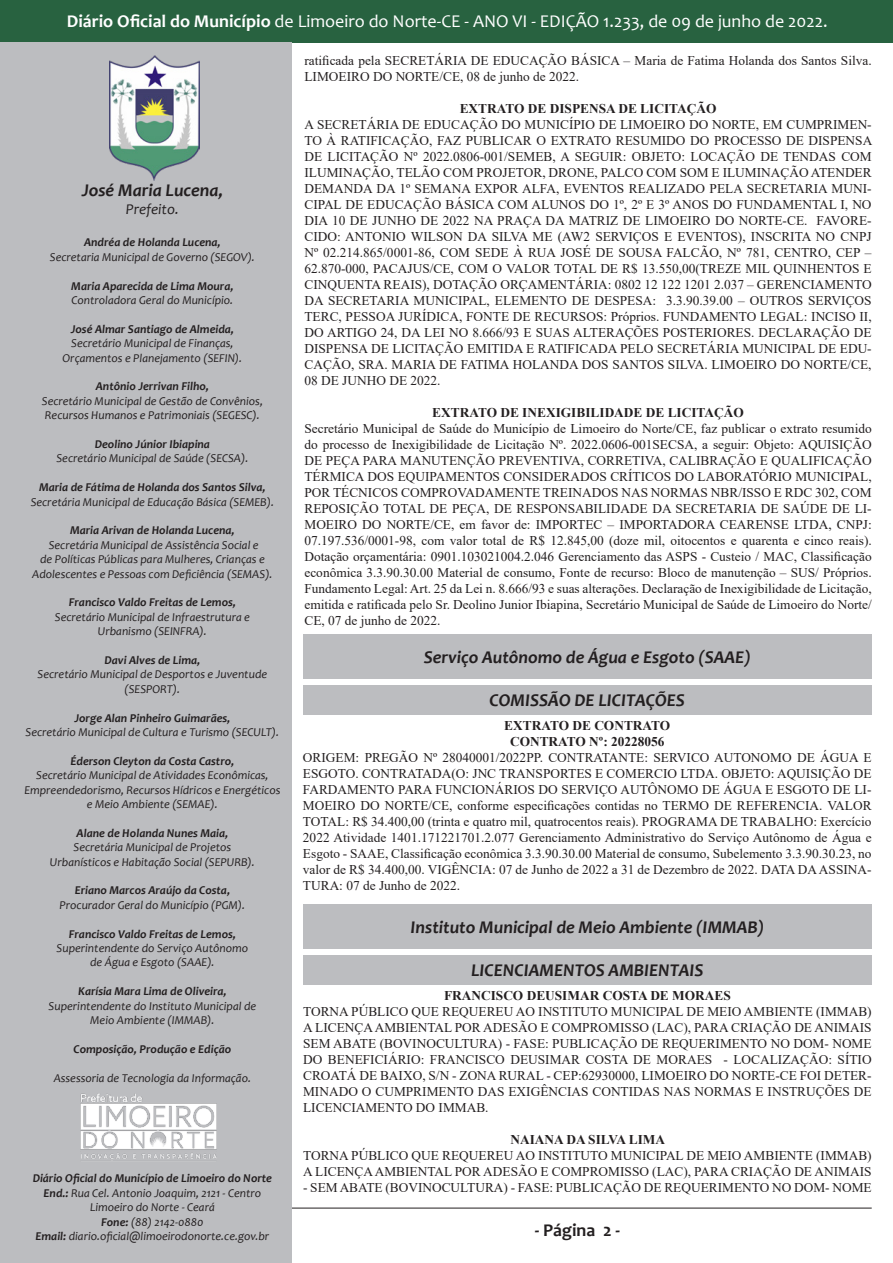
<style>
.page{position:relative;width:893px;height:1263px;background:#fff}
.page>*{position:absolute;margin:0;border:0;box-sizing:border-box;transform-origin:0 0}
.t1{font:italic 700 18px "Candara";color:#231f20}
.t2{font:18px "Candara";color:#fff}
.t3{font:700 18px "Candara";color:#231f20}
.t4{font:italic 15px "Candara";color:#231f20}
.t5{font:13.35px/16px "Times New Roman";color:#231f20;text-align:justify}
.t6{font:700 13.35px "Times New Roman";color:#231f20}
.t7{font:italic 12px/14.4px "Candara";color:#231f20;text-align:center}
.t8{font:italic 700 12px "Candara";color:#231f20}
.s1{font-weight:700}
</style>
<div class="page">
<div style="left:1px;top:0;width:892px;height:42px;background:#286240"></div>
<hr style="left:21px;top:1208px;width:851px;height:1px;background:#231f20">
<div style="left:0;top:42px;width:291px;height:1221px;background:#bcbdc0"></div>
<img style="left:109px;top:55px;width:90px;height:125px">
<img style="left:80px;top:1093px;width:137px;height:66px">
<div style="left:303px;top:634px;width:569px;height:45px;background:#bcbdc0"></div>
<div style="left:303px;top:685px;width:569px;height:29px;background:#bcbdc0"></div>
<div style="left:303px;top:905px;width:569px;height:44px;background:#bcbdc0"></div>
<div style="left:303px;top:955px;width:569px;height:29px;background:#bcbdc0"></div>
<h1 class="t2" style="left:67px;top:10px;width:762px"><span class="s1">Diário Oficial do Município</span> de Limoeiro do Norte-CE - ANO VI - EDIÇÃO 1.233, de 09 de junho de 2022.</h1>
<p class="t1" style="left:82px;top:179px;width:143px">José Maria Lucena,</p>
<p class="t4" style="left:126px;top:200px;width:55px">Prefeito.</p>
<p class="t8" style="left:84px;top:235px;width:138px">Andréa de Holanda Lucena,</p>
<p class="t7" style="left:50px;top:249px;width:207px">Secretaria Municipal de Governo (SEGOV).</p>
<p class="t8" style="left:71px;top:278px;width:164px">Maria Aparecida de Lima Moura,</p>
<p class="t7" style="left:72px;top:293px;width:163px">Controladora Geral do Município.</p>
<p class="t8" style="left:71px;top:321px;width:165px">José Almar Santiago de Almeida,</p>
<p class="t7" style="left:71px;top:336px;width:164px">Secretário Municipal de Finanças,</p>
<p class="t7" style="left:63px;top:350px;width:181px">Orçamentos e Planejamento (SEFIN).</p>
<p class="t8" style="left:96px;top:379px;width:115px">Antônio Jerrivan Filho,</p>
<p class="t7" style="left:42px;top:393px;width:223px">Secretário Municipal de Gestão de Convênios,</p>
<p class="t7" style="left:45px;top:408px;width:216px">Recursos Humanos e Patrimoniais (SEGESC).</p>
<p class="t8" style="left:95px;top:436px;width:117px">Deolino Júnior Ibiapina</p>
<p class="t7" style="left:56px;top:451px;width:193px">Secretário Municipal de Saúde (SECSA).</p>
<p class="t8" style="left:39px;top:480px;width:228px">Maria de Fátima de Holanda dos Santos Silva,</p>
<p class="t7" style="left:31px;top:494px;width:245px">Secretária Municipal de Educação Básica (SEMEB).</p>
<p class="t8" style="left:70px;top:523px;width:166px">Maria Arivan de Holanda Lucena,</p>
<p class="t7" style="left:49px;top:537px;width:211px">Secretária Municipal de Assistência Social e</p>
<p class="t7" style="left:40px;top:552px;width:226px">de Políticas Públicas para Mulheres, Crianças e</p>
<p class="t7" style="left:32px;top:566px;width:242px">Adolescentes e Pessoas com Deficiência (SEMAS).</p>
<p class="t8" style="left:69px;top:595px;width:169px">Francisco Valdo Freitas de Lemos,</p>
<p class="t7" style="left:55px;top:609px;width:197px">Secretário Municipal de Infraestrutura e</p>
<p class="t7" style="left:98px;top:624px;width:110px">Urbanismo (SEINFRA).</p>
<p class="t8" style="left:105px;top:652px;width:97px">Davi Alves de Lima,</p>
<p class="t7" style="left:38px;top:667px;width:231px">Secretário Municipal de Desportos e Juventude (SESPORT).</p>
<p class="t8" style="left:74px;top:710px;width:157px">Jorge Alan Pinheiro Guimarães,</p>
<p class="t7" style="left:26px;top:725px;width:255px">Secretário Municipal de Cultura e Turismo (SECULT).</p>
<p class="t8" style="left:70px;top:753px;width:165px">Éderson Cleyton da Costa Castro,</p>
<p class="t7" style="left:24px;top:768px;width:257px">Secretário Municipal de Atividades Econômicas,<br>Empreendedorismo, Recursos Hídricos e Energéticos e Meio Ambiente (SEMAE).</p>
<p class="t8" style="left:77px;top:825px;width:153px">Alane de Holanda Nunes Maia,</p>
<p class="t7" style="left:74px;top:840px;width:159px">Secretária Municipal de Projetos</p>
<p class="t7" style="left:50px;top:854px;width:206px">Urbanísticos e Habitação Social (SEPURB).</p>
<p class="t8" style="left:75px;top:883px;width:157px">Eriano Marcos Araújo da Costa,</p>
<p class="t7" style="left:60px;top:897px;width:187px">Procurador Geral do Município (PGM).</p>
<p class="t8" style="left:69px;top:926px;width:169px">Francisco Valdo Freitas de Lemos,</p>
<p class="t7" style="left:57px;top:941px;width:193px">Superintendente do Serviço Autônomo de Água e Esgoto (SAAE).</p>
<p class="t8" style="left:78px;top:984px;width:150px">Karísia Mara Lima de Oliveira,</p>
<p class="t7" style="left:49px;top:998px;width:209px">Superintendente do Instituto Municipal de<br>Meio Ambiente (IMMAB).</p>
<p class="t8" style="left:74px;top:1041px;width:159px">Composição, Produção e Edição</p>
<p class="t7" style="left:54px;top:1070px;width:199px">Assessoria de Tecnologia da Informação.</p>
<p class="t8" style="left:33px;top:1171px;width:241px">Diário Oficial do Município de Limoeiro do Norte</p>
<p class="t7" style="left:44px;top:1185px;width:219px"><span class="s1">End.:</span> Rua Cel. Antonio Joaquim, 2121 - Centro</p>
<p class="t7" style="left:90px;top:1200px;width:126px">Limoeiro do Norte - Ceará</p>
<p class="t7" style="left:101px;top:1214px;width:104px"><span class="s1">Fone:</span> (88) 2142-0880</p>
<p class="t7" style="left:35px;top:1229px;width:235px"><span class="s1">Email:</span> diario.oficial@limoeirodonorte.ce.gov.br</p>
<p class="t5" style="left:304px;top:52px;width:569px">ratificada pela SECRETÁRIA DE EDUCAÇÃO BÁSICA – Maria de Fatima Holanda dos Santos Silva.<br>LIMOEIRO DO NORTE/CE, 08 de junho de 2022.</p>
<p class="t6" style="left:460px;top:98px;width:258px">EXTRATO DE DISPENSA DE LICITAÇÃO</p>
<p class="t5" style="left:304px;top:116px;width:569px">A SECRETÁRIA DE EDUCAÇÃO DO MUNICÍPIO DE LIMOEIRO DO NORTE, EM CUMPRIMEN-TO À RATIFICAÇÃO, FAZ PUBLICAR O EXTRATO RESUMIDO DO PROCESSO DE DISPENSA DE LICITAÇÃO Nº 2022.0806-001/SEMEB, A SEGUIR: OBJETO: LOCAÇÃO DE TENDAS COM ILUMINAÇÃO, TELÃO COM PROJETOR, DRONE, PALCO COM SOM E ILUMINAÇÃO ATENDER DEMANDA DA 1º SEMANA EXPOR ALFA, EVENTOS REALIZADO PELA SECRETARIA MUNI-CIPAL DE EDUCAÇÃO BÁSICA COM ALUNOS DO 1º, 2º E 3º ANOS DO FUNDAMENTAL I, NO DIA 10 DE JUNHO DE 2022 NA PRAÇA DA MATRIZ DE LIMOEIRO DO NORTE-CE. FAVORE-CIDO: ANTONIO WILSON DA SILVA ME (AW2 SERVIÇOS E EVENTOS), INSCRITA NO CNPJ Nº 02.214.865/0001-86, COM SEDE À RUA JOSÉ DE SOUSA FALCÃO, Nº 781, CENTRO, CEP – 62.870-000, PACAJUS/CE, COM O VALOR TOTAL DE R$ 13.550,00(TREZE MIL QUINHENTOS E CINQUENTA REAIS), DOTAÇÃO ORÇAMENTÁRIA: 0802 12 122 1201 2.037 – GERENCIAMENTO DA SECRETARIA MUNICIPAL, ELEMENTO DE DESPESA: 3.3.90.39.00 – OUTROS SERVIÇOS TERC, PESSOA JURÍDICA, FONTE DE RECURSOS: Próprios. FUNDAMENTO LEGAL: INCISO II, DO ARTIGO 24, DA LEI NO 8.666/93 E SUAS ALTERAÇÕES POSTERIORES. DECLARAÇÃO DE DISPENSA DE LICITAÇÃO EMITIDA E RATIFICADA PELO SECRETÁRIA MUNICIPAL DE EDU-CAÇÃO, SRA. MARIA DE FATIMA HOLANDA DOS SANTOS SILVA. LIMOEIRO DO NORTE/CE, 08 DE JUNHO DE 2022.</p>
<p class="t6" style="left:432px;top:403px;width:313px">EXTRATO DE INEXIGIBILIDADE DE LICITAÇÃO</p>
<p class="t5" style="left:304px;top:420px;width:569px">Secretário Municipal de Saúde do Município de Limoeiro do Norte/CE, faz publicar o extrato resumido do processo de Inexigibilidade de Licitação Nº. 2022.0606-001SECSA, a seguir: Objeto: AQUISIÇÃO DE PEÇA PARA MANUTENÇÃO PREVENTIVA, CORRETIVA, CALIBRAÇÃO E QUALIFICAÇÃO TÉRMICA DOS EQUIPAMENTOS CONSIDERADOS CRÍTICOS DO LABORATÓRIO MUNICIPAL, POR TÉCNICOS COMPROVADAMENTE TREINADOS NAS NORMAS NBR/ISSO E RDC 302, COM REPOSIÇÃO TOTAL DE PEÇA, DE RESPONSABILIDADE DA SECRETARIA DE SAÚDE DE LI-MOEIRO DO NORTE/CE, em favor de: IMPORTEC – IMPORTADORA CEARENSE LTDA, CNPJ:<br>07.197.536/0001-98, com valor total de R$ 12.845,00 (doze mil, oitocentos e quarenta e cinco reais).<br>Dotação orçamentária: 0901.103021004.2.046 Gerenciamento das ASPS - Custeio / MAC, Classificação econômica 3.3.90.30.00 Material de consumo, Fonte de recurso: Bloco de manutenção – SUS/ Próprios.<br>Fundamento Legal: Art. 25 da Lei n. 8.666/93 e suas alterações. Declaração de Inexigibilidade de Licitação, emitida e ratificada pelo Sr. Deolino Junior Ibiapina, Secretário Municipal de Saúde de Limoeiro do Norte/ CE, 07 de junho de 2022.</p>
<p class="t1" style="left:424px;top:646px;width:328px">Serviço Autônomo de Água e Esgoto (SAAE)</p>
<p class="t1" style="left:490px;top:689px;width:197px">COMISSÃO DE LICITAÇÕES</p>
<p class="t6" style="left:504px;top:716px;width:167px">EXTRATO DE CONTRATO</p>
<p class="t6" style="left:510px;top:732px;width:156px">CONTRATO Nº: 20228056</p>
<p class="t5" style="left:303px;top:749px;width:570px">ORIGEM: PREGÃO Nº 28040001/2022PP. CONTRATANTE: SERVICO AUTONOMO DE ÁGUA E ESGOTO. CONTRATADA(O: JNC TRANSPORTES E COMERCIO LTDA. OBJETO: AQUISIÇÃO DE FARDAMENTO PARA FUNCIONÁRIOS DO SERVIÇO AUTÔNOMO DE ÁGUA E ESGOTO DE LI-MOEIRO DO NORTE/CE, conforme especificações contidas no TERMO DE REFERENCIA. VALOR TOTAL: R$ 34.400,00 (trinta e quatro mil, quatrocentos reais). PROGRAMA DE TRABALHO: Exercício 2022 Atividade 1401.171221701.2.077 Gerenciamento Administrativo do Serviço Autônomo de Água e Esgoto - SAAE, Classificação econômica 3.3.90.30.00 Material de consumo, Subelemento 3.3.90.30.23, no valor de R$ 34.400,00. VIGÊNCIA: 07 de Junho de 2022 a 31 de Dezembro de 2022. DATA DA ASSINA-TURA: 07 de Junho de 2022.</p>
<p class="t1" style="left:411px;top:916px;width:355px">Instituto Municipal de Meio Ambiente (IMMAB)</p>
<p class="t1" style="left:471px;top:959px;width:234px">LICENCIAMENTOS AMBIENTAIS</p>
<p class="t6" style="left:444px;top:986px;width:288px">FRANCISCO DEUSIMAR COSTA DE MORAES</p>
<p class="t5" style="left:303px;top:1003px;width:570px">TORNA PÚBLICO QUE REQUEREU AO INSTITUTO MUNICIPAL DE MEIO AMBIENTE (IMMAB)<br>A LICENÇA AMBIENTAL POR ADESÃO E COMPROMISSO (LAC), PARA CRIAÇÃO DE ANIMAIS SEM ABATE (BOVINOCULTURA) - FASE: PUBLICAÇÃO DE REQUERIMENTO NO DOM- NOME DO BENEFICIÁRIO: FRANCISCO DEUSIMAR COSTA DE MORAES - LOCALIZAÇÃO: SÍTIO CROATÁ DE BAIXO, S/N - ZONA RURAL - CEP:62930000, LIMOEIRO DO NORTE-CE FOI DETER-MINADO O CUMPRIMENTO DAS EXIGÊNCIAS CONTIDAS NAS NORMAS E INSTRUÇÕES DE LICENCIAMENTO DO IMMAB.</p>
<p class="t6" style="left:510px;top:1130px;width:156px">NAIANA DA SILVA LIMA</p>
<p class="t5" style="left:303px;top:1147px;width:570px">TORNA PÚBLICO QUE REQUEREU AO INSTITUTO MUNICIPAL DE MEIO AMBIENTE (IMMAB)<br>A LICENÇA AMBIENTAL POR ADESÃO E COMPROMISSO (LAC), PARA CRIAÇÃO DE ANIMAIS</p>
<p class="t5" style="left:303px;top:1179px;width:570px">- SEM ABATE (BOVINOCULTURA) - FASE: PUBLICAÇÃO DE REQUERIMENTO NO DOM- NOME</p>
<h1 class="t3" style="left:535px;top:1219px;width:87px">- Página 2 -</h1>
</div>
